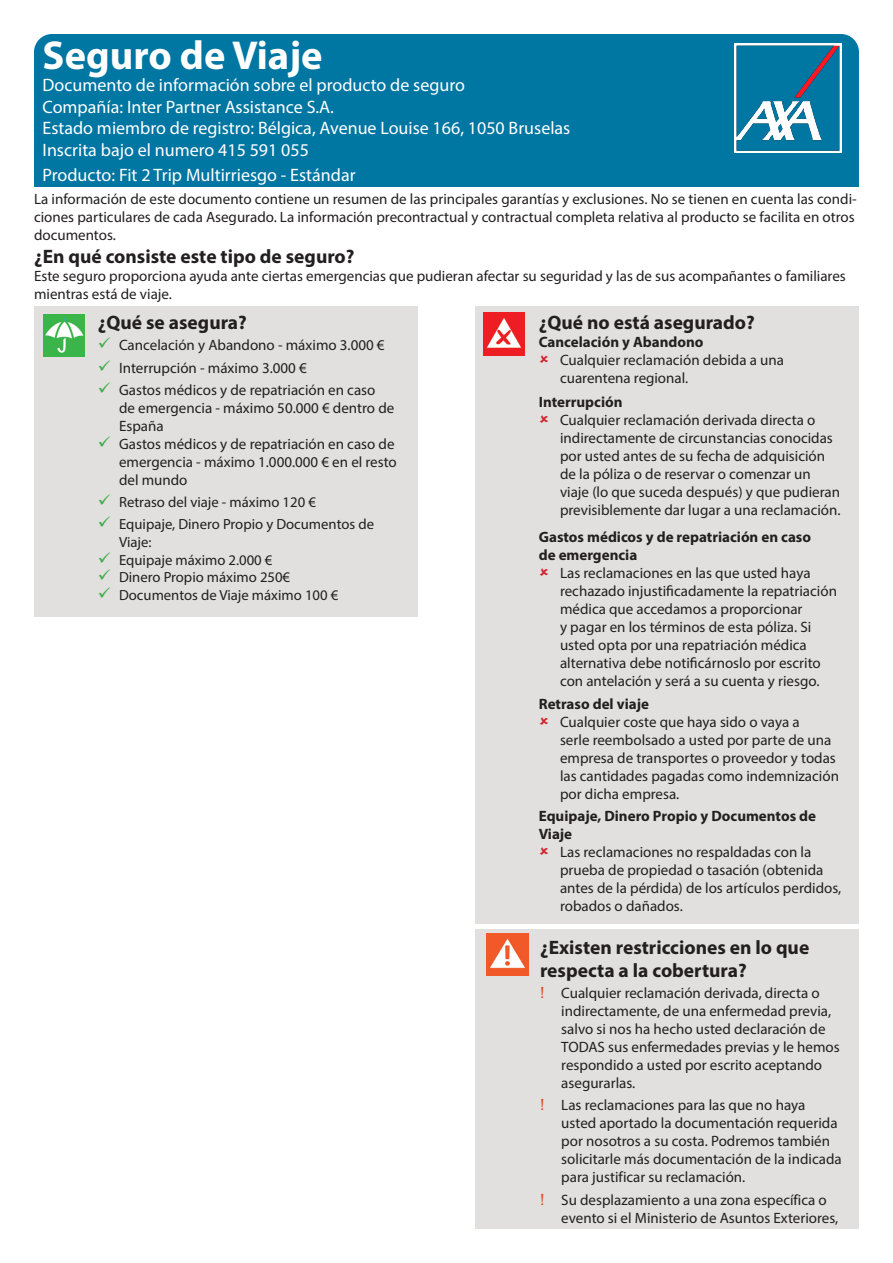
<style>
.page{position:relative;width:893px;height:1263px;background:#fff}
.page>*{position:absolute;margin:0;border:0;box-sizing:border-box;transform-origin:0 0}
.t1{font:700 40.5px "Myriad Pro";color:#fff}
.t2{font:700 19.5px/23.4px "Myriad Pro";color:#231f20}
.Main_text{font:18px "Myriad Pro";color:#fff}
.Main_text-2{font:15px/18px "Myriad Pro";color:#231f20}
.t3{font:700 15px/18px "Myriad Pro";color:#231f20}
.t4{font:14.7px/17.7px "Myriad Pro";color:#231f20}
.s1{font-family:"Franklin Gothic";font-size:16.5px;color:#de461f}
</style>
<div class="page">
<div style="left:34px;top:152px;width:825px;height:35px;background:#0076a3"></div>
<div style="left:34px;top:34px;width:825px;height:149px;background:#0076a3;border-radius:18px"></div>
<div style="left:34px;top:306px;width:384px;height:311px;background:#e2dfdf"></div>
<img style="left:43px;top:314px;width:41px;height:43px">
<div style="left:475px;top:306px;width:384px;height:618px;background:#e2dfdf"></div>
<img style="left:483px;top:313px;width:41px;height:42px">
<img style="left:734px;top:43px;width:108px;height:109px">
<div style="left:475px;top:929px;width:384px;height:300px;background:#e2dfdf"></div>
<img style="left:486px;top:933px;width:43px;height:43px">
<p class="t1" style="left:43px;top:29px;width:281px">Seguro de Viaje</p>
<p class="Main_text" style="left:43px;top:74px;width:424px">Documento de información sobre el producto de seguro</p>
<p class="Main_text" style="left:43px;top:95px;width:293px">Compañía: Inter Partner Assistance S.A.</p>
<p class="Main_text" style="left:43px;top:117px;width:529px">Estado miembro de registro: Bélgica, Avenue Louise 166, 1050 Bruselas</p>
<p class="Main_text" style="left:43px;top:139px;width:268px">Inscrita bajo el numero 415 591 055</p>
<p class="Main_text" style="left:43px;top:164px;width:315px">Producto: Fit 2 Trip Multirriesgo - Estándar</p>
<p class="Main_text-2" style="left:34px;top:189px;width:824px">La información de este documento contiene un resumen de las principales garantías y exclusiones. No se tienen en cuenta las condi&shy;ciones particulares de cada Asegurado. La información precontractual y contractual completa relativa al producto se facilita en otros documentos.</p>
<p class="t2" style="left:34px;top:244px;width:322px">¿En qué consiste este tipo de seguro?</p>
<p class="Main_text-2" style="left:34px;top:267px;width:813px">Este seguro proporciona ayuda ante ciertas emergencias que pudieran afectar su seguridad y las de sus acompañantes o familiares mientras está de viaje.</p>
<p class="t2" style="left:98px;top:310px;width:151px">¿Qué se asegura?</p>
<p class="Main_text-2" style="left:119px;top:336px;width:267px">Cancelación y Abandono - máximo 3.000 €</p>
<p class="Main_text-2" style="left:119px;top:358px;width:189px">Interrupción - máximo 3.000 €</p>
<p class="Main_text-2" style="left:119px;top:381px;width:277px">Gastos médicos y de repatriación en caso de emergencia - máximo 50.000 € dentro de<br>España</p>
<p class="Main_text-2" style="left:119px;top:435px;width:279px">Gastos médicos y de repatriación en caso de emergencia - máximo 1.000.000 € en el resto del mundo</p>
<p class="t4" style="left:119px;top:493px;width:198px">Retraso del viaje - máximo 120 €</p>
<p class="t4" style="left:119px;top:515px;width:257px">Equipaje, Dinero Propio y Documentos de<br>Viaje:</p>
<p class="t4" style="left:119px;top:551px;width:155px">Equipaje máximo 2.000 €</p>
<p class="t4" style="left:119px;top:568px;width:173px">Dinero Propio máximo 250€</p>
<p class="t4" style="left:119px;top:586px;width:221px">Documentos de Viaje máximo 100 €</p>
<p class="t2" style="left:539px;top:310px;width:217px">¿Qué no está asegurado?</p>
<p class="t3" style="left:539px;top:332px;width:166px">Cancelación y Abandono</p>
<p class="Main_text-2" style="left:560px;top:350px;width:225px">Cualquier reclamación debida a una cuarentena regional.</p>
<p class="t3" style="left:539px;top:392px;width:85px">Interrupción</p>
<p class="Main_text-2" style="left:560px;top:411px;width:282px">Cualquier reclamación derivada directa o indirectamente de circunstancias conocidas por usted antes de su fecha de adquisición de la póliza o de reservar o comenzar un viaje (lo que suceda después) y que pudieran previsiblemente dar lugar a una reclamación.</p>
<p class="t3" style="left:539px;top:527px;width:274px">Gastos médicos y de repatriación en caso</p>
<p class="t3" style="left:539px;top:545px;width:100px">de emergencia</p>
<p class="Main_text-2" style="left:560px;top:564px;width:278px">Las reclamaciones en las que usted haya rechazado injustificadamente la repatriación médica que accedamos a proporcionar<br>y pagar en los términos de esta póliza. Si usted opta por una repatriación médica alternativa debe notificárnoslo por escrito con antelación y será a su cuenta y riesgo.</p>
<p class="t3" style="left:539px;top:694px;width:112px">Retraso del viaje</p>
<p class="Main_text-2" style="left:560px;top:712px;width:280px">Cualquier coste que haya sido o vaya a<br>serle reembolsado a usted por parte de una empresa de transportes o proveedor y todas las cantidades pagadas como indemnización por dicha empresa.</p>
<p class="t3" style="left:539px;top:806px;width:279px">Equipaje, Dinero Propio y Documentos de<br>Viaje</p>
<p class="Main_text-2" style="left:560px;top:843px;width:283px">Las reclamaciones no respaldadas con la prueba de propiedad o tasación (obtenida antes de la pérdida) de los artículos perdidos, robados o dañados.</p>
<p class="t2" style="left:540px;top:935px;width:271px">¿Existen restricciones en lo que respecta a la cobertura?</p>
<p class="Main_text-2" style="left:561px;top:983px;width:280px;text-indent:-21px"><span class="s1">!</span> Cualquier reclamación derivada, directa o indirectamente, de una enfermedad previa, salvo si nos ha hecho usted declaración de TODAS sus enfermedades previas y le hemos respondido a usted por escrito aceptando asegurarlas.</p>
<p class="Main_text-2" style="left:561px;top:1096px;width:282px;text-indent:-21px"><span class="s1">!</span> Las reclamaciones para las que no haya usted aportado la documentación requerida por nosotros a su costa. Podremos también solicitarle más documentación de la indicada para justificar su reclamación.</p>
<p class="Main_text-2" style="left:561px;top:1190px;width:279px;text-indent:-21px"><span class="s1">!</span> Su desplazamiento a una zona específica o evento si el Ministerio de Asuntos Exteriores,</p>
</div>
